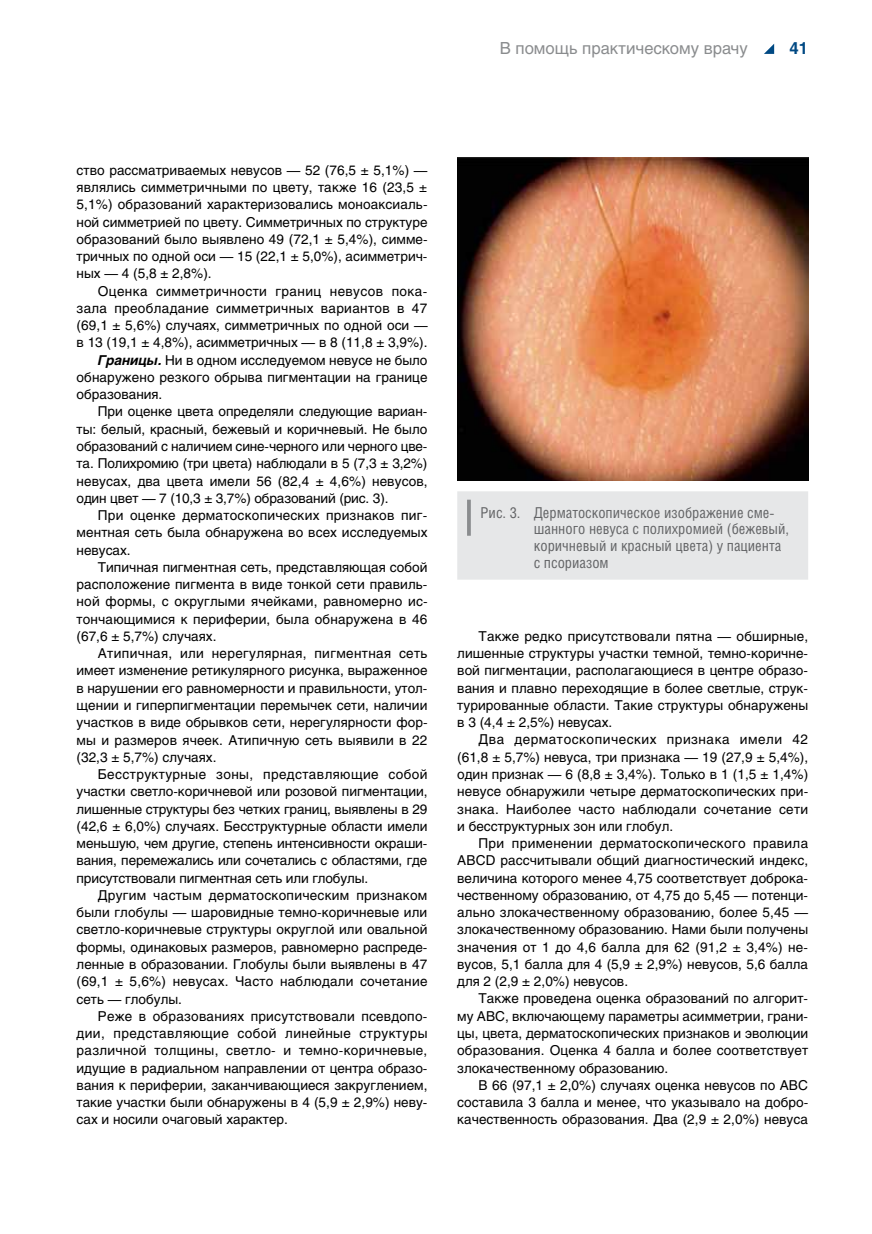
<style>
.page{position:relative;width:872px;height:1234px;background:#fff}
.page>*{position:absolute;margin:0;border:0;box-sizing:border-box;transform-origin:0 0}
.t1{font:16.5px "Helios C";color:#8a8c8e}
.t2{font:700 16.5px "Helios C";color:#004983}
.t3{font:15px/16.5px "Helios Cond C";color:#636466}
.t4{font:13.5px/17.2px "Helios C";letter-spacing:.005em;color:#000;text-align:justify}
.t5{font:13.5px "Helios C";letter-spacing:.03em;color:#000}
.t6{font:13.5px "Helios C";letter-spacing:.025em;color:#000}
.s1{font-weight:700;font-style:italic}
</style>
<div class="page">
<svg style="left:764px;top:44px;width:10px;height:10px"></svg>
<img style="left:457px;top:157px;width:351px;height:323px">
<div style="left:457px;top:491px;width:351px;height:88px;background:#e6e7e8"></div>
<hr style="left:467px;top:499px;width:4px;height:36px;background:#8a8c8e">
<p class="t1" style="left:500px;top:38px;width:249px">В помощь практическому врачу</p>
<p class="t2" style="left:789px;top:38px;width:20px">41</p>
<p class="t4" style="left:77px;top:161px;width:352px">ство рассматриваемых невусов — 52 (76,5 ± 5,1%) — являлись симметричными по цвету, также 16 (23,5 ± 5,1%) образований характеризовались моноаксиаль&shy;ной симметрией по цвету. Симметричных по структуре образований было выявлено 49 (72,1 ± 5,4%), симме&shy;тричных по одной оси — 15 (22,1 ± 5,0%), асимметрич&shy;ных — 4 (5,8 ± 2,8%).</p>
<p class="t5" style="left:98px;top:283px;width:331px">Оценка симметричности границ невусов пока-</p>
<p class="t4" style="left:77px;top:299px;width:352px">зала преобладание симметричных вариантов в 47</p>
<p class="t4" style="left:77px;top:316px;width:352px">(69,1 ± 5,6%) случаях, симметричных по одной оси —</p>
<p class="t4" style="left:77px;top:334px;width:352px">в 13 (19,1 ± 4,8%), асимметричных — в 8 (11,8 ± 3,9%).</p>
<p class="t4" style="left:98px;top:351px;width:331px"><span class="s1">Границы.</span> Ни в одном исследуемом невусе не было</p>
<p class="t4" style="left:77px;top:368px;width:352px">обнаружено резкого обрыва пигментации на границе</p>
<p class="t4" style="left:77px;top:385px;width:87px">образования.</p>
<p class="t4" style="left:98px;top:403px;width:331px">При оценке цвета определяли следующие вариан-</p>
<p class="t4" style="left:77px;top:420px;width:352px">ты: белый, красный, бежевый и коричневый. Не было</p>
<p class="t4" style="left:77px;top:437px;width:352px">образований с наличием сине-черного или черного цве-</p>
<p class="t4" style="left:77px;top:454px;width:352px">та. Полихромию (три цвета) наблюдали в 5 (7,3 ± 3,2%)</p>
<p class="t4" style="left:77px;top:472px;width:352px">невусах, два цвета имели 56 (82,4 ± 4,6%) невусов,</p>
<p class="t4" style="left:77px;top:489px;width:313px">один цвет — 7 (10,3 ± 3,7%) образований (рис. 3).</p>
<p class="t4" style="left:98px;top:506px;width:331px">При оценке дерматоскопических признаков пиг-</p>
<p class="t4" style="left:77px;top:523px;width:352px">ментная сеть была обнаружена во всех исследуемых</p>
<p class="t4" style="left:77px;top:541px;width:56px">невусах.</p>
<p class="t4" style="left:98px;top:558px;width:331px">Типичная пигментная сеть, представляющая собой</p>
<p class="t4" style="left:77px;top:575px;width:352px">расположение пигмента в виде тонкой сети правиль-</p>
<p class="t4" style="left:77px;top:592px;width:352px">ной формы, с округлыми ячейками, равномерно ис-</p>
<p class="t4" style="left:77px;top:610px;width:352px">тончающимися к периферии, была обнаружена в 46</p>
<p class="t4" style="left:77px;top:627px;width:141px">(67,6 ± 5,7%) случаях.</p>
<p class="t6" style="left:98px;top:645px;width:331px">Атипичная, или нерегулярная, пигментная сеть</p>
<p class="t4" style="left:77px;top:661px;width:352px">имеет изменение ретикулярного рисунка, выраженное</p>
<p class="t4" style="left:77px;top:679px;width:352px">в нарушении его равномерности и правильности, утол-</p>
<p class="t4" style="left:77px;top:696px;width:352px">щении и гиперпигментации перемычек сети, наличии</p>
<p class="t4" style="left:77px;top:713px;width:352px">участков в виде обрывков сети, нерегулярности фор-</p>
<p class="t4" style="left:77px;top:730px;width:352px">мы и размеров ячеек. Атипичную сеть выявили в 22</p>
<p class="t4" style="left:77px;top:748px;width:141px">(32,3 ± 5,7%) случаях.</p>
<p class="t5" style="left:98px;top:766px;width:331px">Бесструктурные зоны, представляющие собой</p>
<p class="t4" style="left:77px;top:782px;width:352px">участки светло-коричневой или розовой пигментации,</p>
<p class="t4" style="left:77px;top:799px;width:352px">лишенные структуры без четких границ, выявлены в 29</p>
<p class="t4" style="left:77px;top:817px;width:352px">(42,6 ± 6,0%) случаях. Бесструктурные области имели</p>
<p class="t4" style="left:77px;top:834px;width:352px">меньшую, чем другие, степень интенсивности окраши-</p>
<p class="t4" style="left:77px;top:851px;width:352px">вания, перемежались или сочетались с областями, где</p>
<p class="t4" style="left:77px;top:868px;width:293px">присутствовали пигментная сеть или глобулы.</p>
<p class="t4" style="left:98px;top:886px;width:331px">Другим частым дерматоскопическим признаком</p>
<p class="t4" style="left:77px;top:903px;width:352px">были глобулы — шаровидные темно-коричневые или</p>
<p class="t4" style="left:77px;top:920px;width:352px">светло-коричневые структуры округлой или овальной</p>
<p class="t4" style="left:77px;top:937px;width:352px">формы, одинаковых размеров, равномерно распреде-</p>
<p class="t4" style="left:77px;top:955px;width:352px">ленные в образовании. Глобулы были выявлены в 47</p>
<p class="t4" style="left:77px;top:972px;width:352px">(69,1 ± 5,6%) невусах. Часто наблюдали сочетание</p>
<p class="t4" style="left:77px;top:989px;width:107px">сеть — глобулы.</p>
<p class="t4" style="left:98px;top:1006px;width:331px">Реже в образованиях присутствовали псевдопо-</p>
<p class="t5" style="left:77px;top:1024px;width:352px">дии, представляющие собой линейные структуры</p>
<p class="t6" style="left:77px;top:1042px;width:352px">различной толщины, светло- и темно-коричневые,</p>
<p class="t4" style="left:77px;top:1058px;width:352px">идущие в радиальном направлении от центра образо-</p>
<p class="t4" style="left:77px;top:1076px;width:352px">вания к периферии, заканчивающиеся закруглением,</p>
<p class="t4" style="left:77px;top:1093px;width:352px">такие участки были обнаружены в 4 (5,9 ± 2,9%) неву-</p>
<p class="t4" style="left:77px;top:1110px;width:213px">сах и носили очаговый характер.</p>
<p class="t3" style="left:534px;top:504px;width:257px;text-indent:-53px">Рис. 3. Дерматоскопическое изображение сме&shy;шанного невуса с полихромией (бежевый, коричневый и красный цвета) у пациента с псориазом</p>
<p class="t4" style="left:457px;top:627px;width:352px;text-indent:21px">Также редко присутствовали пятна — обширные, лишенные структуры участки темной, темно-коричне&shy;вой пигментации, располагающиеся в центре образо&shy;вания и плавно переходящие в более светлые, струк&shy;турированные области. Такие структуры обнаружены в 3 (4,4 ± 2,5%) невусах.</p>
<p class="t4" style="left:457px;top:730px;width:352px;text-indent:21px">Два дерматоскопических признака имели 42 (61,8 ± 5,7%) невуса, три признака — 19 (27,9 ± 5,4%), один признак — 6 (8,8 ± 3,4%). Только в 1 (1,5 ± 1,4%) невусе обнаружили четыре дерматоскопических при&shy;знака. Наиболее часто наблюдали сочетание сети и бесструктурных зон или глобул.</p>
<p class="t4" style="left:457px;top:834px;width:352px;text-indent:21px">При применении дерматоскопического правила ABCD рассчитывали общий диагностический индекс, величина которого менее 4,75 соответствует доброка&shy;чественному образованию, от 4,75 до 5,45 — потенци&shy;ально злокачественному образованию, более 5,45 — злокачественному образованию. Нами были получены значения от 1 до 4,6 балла для 62 (91,2 ± 3,4%) не&shy;вусов, 5,1 балла для 4 (5,9 ± 2,9%) невусов, 5,6 балла для 2 (2,9 ± 2,0%) невусов.</p>
<p class="t4" style="left:457px;top:989px;width:352px;text-indent:21px">Также проведена оценка образований по алгорит&shy;му АВС, включающему параметры асимметрии, грани&shy;цы, цвета, дерматоскопических признаков и эволюции образования. Оценка 4 балла и более соответствует злокачественному образованию.</p>
<p class="t4" style="left:457px;top:1075px;width:353px;text-indent:21px">В 66 (97,1 ± 2,0%) случаях оценка невусов по АВС составила 3 балла и менее, что указывало на добро&shy;качественность образования. Два (2,9 ± 2,0%) невуса</p>
</div>
